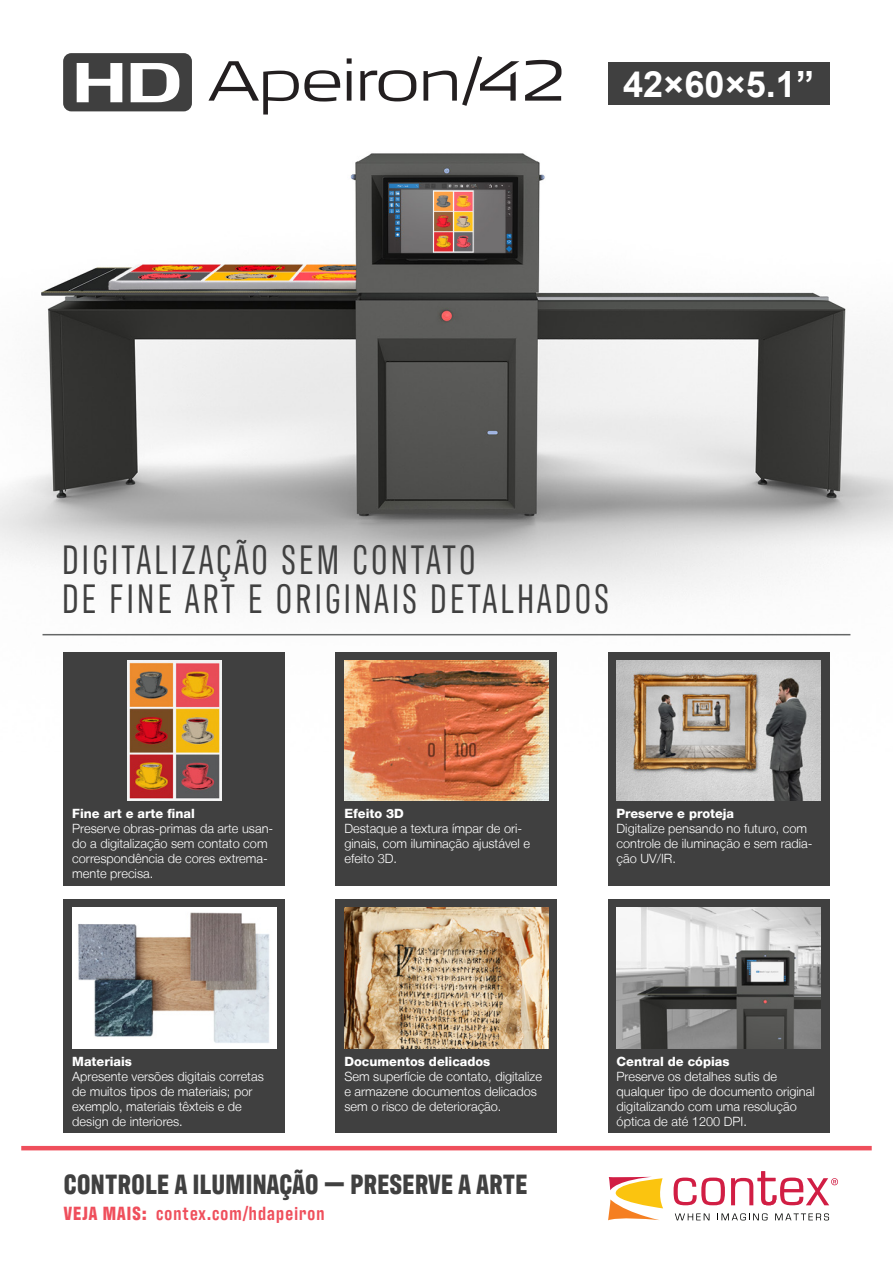
<style>
.page{position:relative;width:893px;height:1263px;background:#fff}
.page>*{position:absolute;margin:0;border:0;box-sizing:border-box;transform-origin:0 0}
.Headline{font:42px "Antarctican Headline";letter-spacing:.08em;color:#404040}
.t1{font:700 36.15px "Arial";color:#fff}
.t2{font:700 28.5px "Antarctican Headline";letter-spacing:.02em;color:#404040}
.t3{font:600 19.5px "Antarctican Headline";letter-spacing:.06em;color:#ef4f5c}
.Features_brød{font:300 12.75px/15px "Helvetica Neue LT";color:#fff}
.Features_headline{font:800 12.75px "Helvetica Neue LT";color:#fff}
.s1{font-weight:700}
</style>
<div class="page">
<img style="left:0;top:58px;width:893px;height:694px">
<svg style="left:674px;top:1177px;width:51px;height:28px"></svg>
<svg style="left:608px;top:1177px;width:55px;height:43px"></svg>
<svg style="left:675px;top:1213px;width:34px;height:7px"></svg>
<svg style="left:717px;top:1213px;width:50px;height:7px"></svg>
<svg style="left:775px;top:1213px;width:54px;height:7px"></svg>
<svg style="left:731px;top:1171px;width:107px;height:34px"></svg>
<hr style="left:21px;top:1146px;width:851px;height:4px;background:#ef4f5c">
<div style="left:336px;top:652px;width:221px;height:233px;background:#404040"></div>
<div style="left:336px;top:899px;width:221px;height:234px;background:#404040"></div>
<div style="left:608px;top:899px;width:221px;height:234px;background:#404040"></div>
<div style="left:64px;top:652px;width:221px;height:233px;background:#404040"></div>
<div style="left:608px;top:652px;width:221px;height:233px;background:#404040"></div>
<div style="left:64px;top:899px;width:221px;height:234px;background:#404040"></div>
<img style="left:344px;top:908px;width:205px;height:140px">
<img style="left:617px;top:908px;width:204px;height:140px">
<img style="left:128px;top:660px;width:93px;height:140px">
<img style="left:617px;top:660px;width:204px;height:140px">
<img style="left:72px;top:908px;width:204px;height:140px">
<img style="left:344px;top:660px;width:205px;height:140px">
<svg style="left:208px;top:61px;width:132px;height:54px"></svg>
<svg style="left:347px;top:58px;width:5px;height:43px"></svg>
<svg style="left:360px;top:70px;width:56px;height:31px"></svg>
<svg style="left:423px;top:56px;width:96px;height:50px"></svg>
<svg style="left:525px;top:60px;width:36px;height:41px"></svg>
<div style="left:63px;top:53px;width:129px;height:58px;background:#3f3f3f;border-radius:8px"></div>
<svg style="left:77px;top:63px;width:45px;height:39px"></svg>
<svg style="left:131px;top:63px;width:48px;height:39px"></svg>
<hr style="left:43px;top:634px;width:807px;height:1px;background:#656767">
<div style="left:608px;top:63px;width:221px;height:42px;background:#404040"></div>
<p class="t1" style="left:623px;top:59px;width:193px">42×60×5.1”</p>
<p class="Headline" style="left:62px;top:532px;width:415px">DIGITALIZAÇÃO SEM CONTATO</p>
<p class="Headline" style="left:62px;top:571px;width:548px">DE FINE ART E ORIGINAIS DETALHADOS</p>
<p class="Features_headline" style="left:72px;top:806px;width:124px">Fine art e arte final</p>
<p class="Features_brød" style="left:72px;top:821px;width:202px">Preserve obras-primas da arte usan&shy;do a digitalização sem contato com correspondência de cores extrema&shy;mente precisa.</p>
<p class="Features_headline" style="left:72px;top:1054px;width:61px">Materiais</p>
<p class="Features_brød" style="left:72px;top:1068px;width:193px">Apresente versões digitais corretas de muitos tipos de materiais; por exemplo, materiais têxteis e de design de interiores.</p>
<p class="Features_headline" style="left:344px;top:806px;width:61px">Efeito 3D</p>
<p class="Features_brød" style="left:344px;top:821px;width:187px">Destaque a textura ímpar de ori&shy;ginais, com iluminação ajustável e efeito 3D.</p>
<p class="Features_headline" style="left:344px;top:1054px;width:147px">Documentos delicados</p>
<p class="Features_brød" style="left:344px;top:1068px;width:199px">Sem superfície de contato, digitalize e armazene documentos delicados sem o risco de deterioração.</p>
<p class="t2" style="left:64px;top:1164px;width:465px">CONTROLE A ILUMINAÇÃO — PRESERVE A ARTE</p>
<p class="t3" style="left:64px;top:1200px;width:262px"><span class="s1">VEJA MAIS:</span> contex.com/hdapeiron</p>
<p class="Features_headline" style="left:617px;top:806px;width:119px">Preserve e proteja</p>
<p class="Features_brød" style="left:617px;top:821px;width:197px">Digitalize pensando no futuro, com controle de iluminação e sem radia&shy;ção UV/IR.</p>
<p class="Features_headline" style="left:617px;top:1054px;width:114px">Central de cópias</p>
<p class="Features_brød" style="left:617px;top:1068px;width:200px">Preserve os detalhes sutis de qualquer tipo de documento original digitalizando com uma resolução óptica de até 1200 DPI.</p>
</div>
